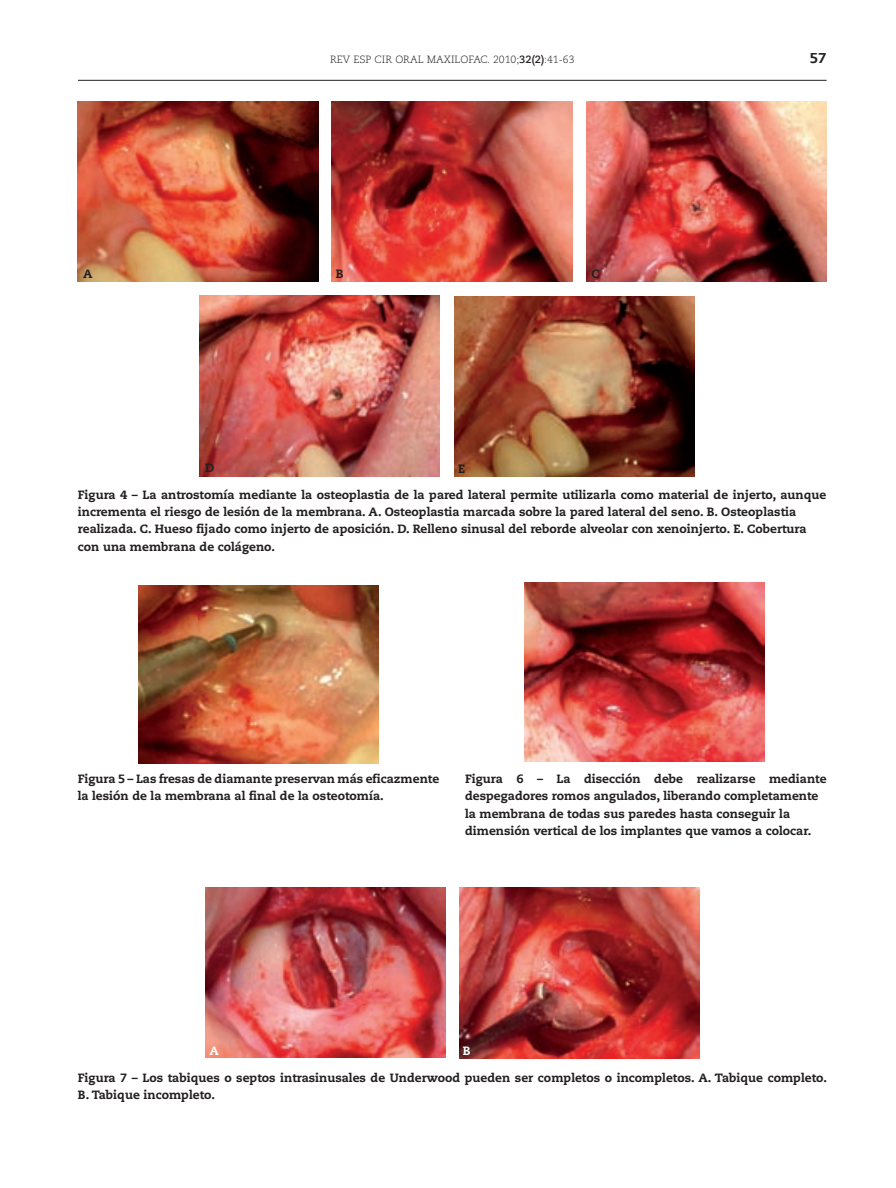
<style>
.page{position:relative;width:896px;height:1188px;background:#fff}
.page>*{position:absolute;margin:0;border:0;box-sizing:border-box;transform-origin:0 0}
.t1{font:800 14.25px "Caecilia LT Std";color:#231f20}
.t2{font:800 12px/17.2px "Caecilia LT Std";color:#231f20}
.t3{font:800 12px "Caecilia LT Std";color:#fff}
.t4{font:300 10.5px "Caecilia LT Std";color:#231f20}
.s1{font-weight:700}
</style>
<div class="page">
<hr style="left:78px;top:80px;width:748px;height:1px;background:#231f20">
<img style="left:454px;top:297px;width:240px;height:179px">
<img style="left:586px;top:102px;width:240px;height:179px">
<img style="left:78px;top:102px;width:240px;height:179px">
<img style="left:332px;top:102px;width:240px;height:180px">
<img style="left:199px;top:296px;width:240px;height:180px">
<img style="left:138px;top:585px;width:240px;height:178px">
<img style="left:524px;top:582px;width:240px;height:179px">
<img style="left:205px;top:888px;width:241px;height:169px">
<img style="left:459px;top:888px;width:241px;height:171px">
<p class="t2" style="left:83px;top:265px;width:11px">A</p>
<p class="t2" style="left:205px;top:459px;width:11px">D</p>
<p class="t4" style="left:330px;top:53px;width:246px">REV ESP CIR ORAL MAXILOFAC. 2010;<span class="s1">32(2)</span>:41-63</p>
<p class="t1" style="left:809px;top:49px;width:18px">57</p>
<p class="t2" style="left:336px;top:265px;width:9px">B</p>
<p class="t2" style="left:591px;top:265px;width:10px">C</p>
<p class="t2" style="left:458px;top:460px;width:9px">E</p>
<p class="t2" style="left:78px;top:486px;width:750px">Figura 4 – La antrostomía mediante la osteoplastia de la pared lateral permite utilizarla como material de injerto, aunque incrementa el riesgo de lesión de la membrana. A. Osteoplastia marcada sobre la pared lateral del seno. B. Osteoplastia realizada. C. Hueso fijado como injerto de aposición. D. Relleno sinusal del reborde alveolar con xenoinjerto. E. Cobertura con una membrana de colágeno.</p>
<p class="t2" style="left:78px;top:770px;width:363px">Figura 5 – Las fresas de diamante preservan más eficazmente la lesión de la membrana al final de la osteotomía.</p>
<p class="t2" style="left:465px;top:770px;width:363px">Figura 6 – La disección debe realizarse mediante despegadores romos angulados, liberando completamente la membrana de todas sus paredes hasta conseguir la dimensión vertical de los implantes que vamos a colocar.</p>
<p class="t3" style="left:209px;top:1043px;width:11px">A</p>
<p class="t3" style="left:463px;top:1043px;width:9px">B</p>
<p class="t2" style="left:78px;top:1069px;width:750px">Figura 7 – Los tabiques o septos intrasinusales de Underwood pueden ser completos o incompletos. A. Tabique completo.<br>B. Tabique incompleto.</p>
</div>
